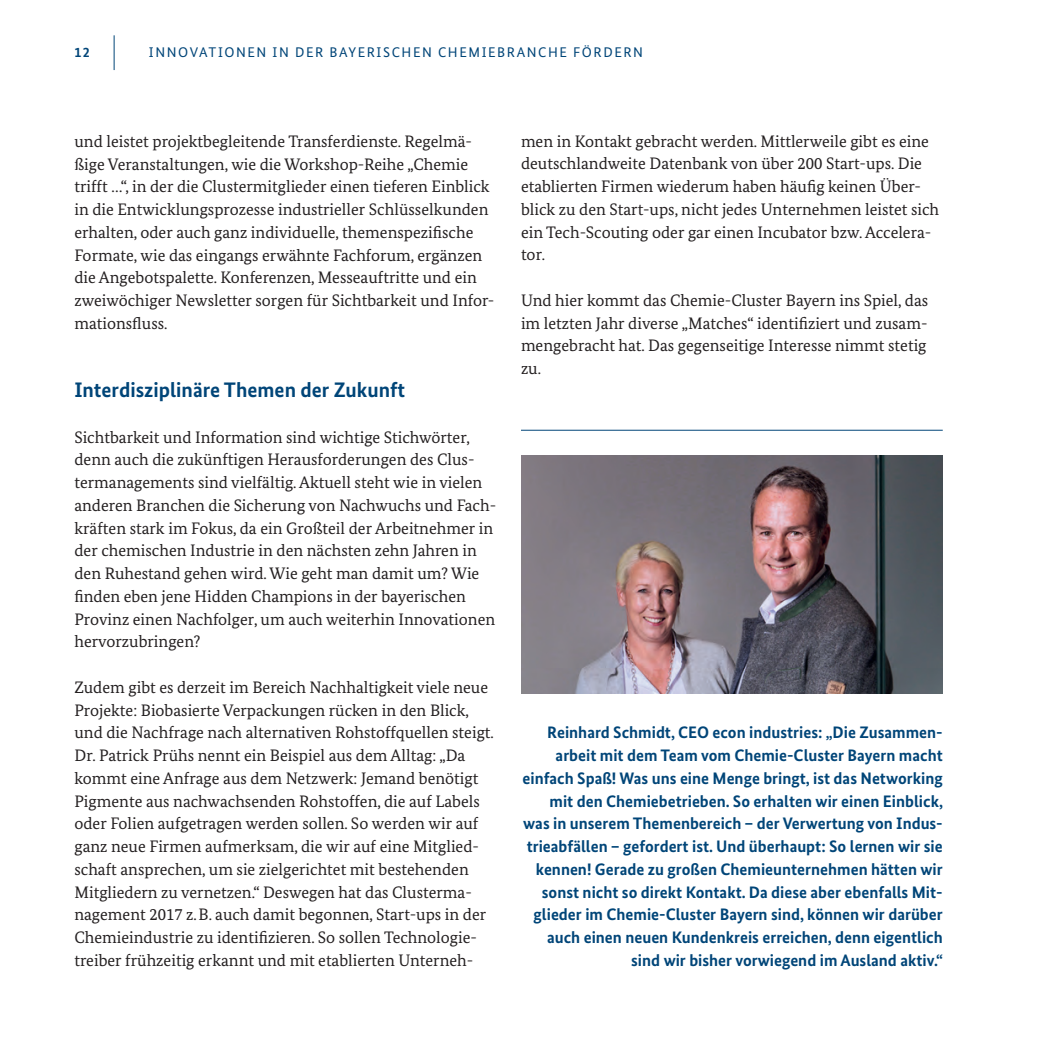
<style>
.page{position:relative;width:1042px;height:1042px;background:#fff}
.page>*{position:absolute;margin:0;border:0;box-sizing:border-box;transform-origin:0 0}
.t1{font:700 21px "Bundes Sans";color:#004578}
.t2{font:16.62px/22.8px "Bundes Serif";color:#231f20}
.t3{font:700 16.62px/22.8px "Bundes Sans";color:#004578;text-align:right}
.t4{font:14px "Bundes Sans";letter-spacing:.11em;color:#004578}
.t5{font:700 14px "Bundes Sans";color:#004578}
</style>
<div class="page">
<hr style="left:114px;top:35px;width:1px;height:35px;background:#004578">
<hr style="left:521px;top:430px;width:422px;height:1px;background:#004578">
<img style="left:521px;top:455px;width:422px;height:238px">
<p class="t5" style="left:74px;top:44px;width:17px">12</p>
<p class="t4" style="left:149px;top:44px;width:495px">INNOVATIONEN IN DER BAYERISCHEN CHEMIEBRANCHE FÖRDERN</p>
<p class="t2" style="left:74px;top:130px;width:420px">und leistet projektbegleitende Transferdienste. Regelmä&shy;ßige Veranstaltungen, wie die Workshop-Reihe „Chemie trifft …“, in der die Clustermitglieder einen tieferen Einblick in die Entwicklungsprozesse industrieller Schlüsselkunden erhalten, oder auch ganz individuelle, themenspezifische Formate, wie das eingangs erwähnte Fachforum, ergänzen die Angebotspalette. Konferenzen, Messeauftritte und ein zweiwöchiger Newsletter sorgen für Sichtbarkeit und Infor&shy;mationsfluss.</p>
<h2 class="t1" style="left:74px;top:377px;width:332px">Interdisziplinäre Themen der Zukunft</h2>
<p class="t2" style="left:74px;top:425px;width:422px">Sichtbarkeit und Information sind wichtige Stichwörter, denn auch die zukünftigen Herausforderungen des Clus&shy;termanagements sind vielfältig. Aktuell steht wie in vielen anderen Branchen die Sicherung von Nachwuchs und Fach&shy;kräften stark im Fokus, da ein Großteil der Arbeitnehmer in der chemischen Industrie in den nächsten zehn Jahren in den Ruhestand gehen wird. Wie geht man damit um? Wie finden eben jene Hidden Champions in der bayerischen Provinz einen Nachfolger, um auch weiterhin Innovationen hervorzubringen?</p>
<p class="t2" style="left:74px;top:675px;width:421px">Zudem gibt es derzeit im Bereich Nachhaltigkeit viele neue Projekte: Biobasierte Verpackungen rücken in den Blick, und die Nachfrage nach alternativen Rohstoffquellen steigt.<br>Dr. Patrick Prühs nennt ein Beispiel aus dem Alltag: „Da kommt eine Anfrage aus dem Netzwerk: Jemand benötigt Pigmente aus nachwachsenden Rohstoffen, die auf Labels oder Folien aufgetragen werden sollen. So werden wir auf ganz neue Firmen aufmerksam, die wir auf eine Mitglied&shy;schaft ansprechen, um sie zielgerichtet mit bestehenden Mitgliedern zu vernetzen.“ Deswegen hat das Clusterma&shy;nagement 2017 z.B. auch damit begonnen, Start-ups in der Chemieindustrie zu identifizieren. So sollen Technologie&shy;treiber frühzeitig erkannt und mit etablierten Unterneh-</p>
<p class="t2" style="left:521px;top:129px;width:420px">men in Kontakt gebracht werden. Mittlerweile gibt es eine deutschlandweite Datenbank von über 200 Start-ups. Die etablierten Firmen wiederum haben häufig keinen Über&shy;blick zu den Start-ups, nicht jedes Unternehmen leistet sich ein Tech-Scouting oder gar einen Incubator bzw. Accelera&shy;tor.</p>
<p class="t2" style="left:521px;top:289px;width:409px;text-align:justify">Und hier kommt das Chemie-Cluster Bayern ins Spiel, das im letzten Jahr diverse „Matches“ identifiziert und zusam&shy;mengebracht hat. Das gegenseitige Interesse nimmt stetig zu.</p>
<p class="t3" style="left:522px;top:721px;width:422px">Reinhard Schmidt, CEO econ industries: „Die Zusammen&shy;arbeit mit dem Team vom Chemie-Cluster Bayern macht einfach Spaß! Was uns eine Menge bringt, ist das Networking mit den Chemiebetrieben. So erhalten wir einen Einblick, was in unserem Themenbereich – der Verwertung von Indus&shy;trieabfällen – gefordert ist. Und überhaupt: So lernen wir sie kennen! Gerade zu großen Chemieunternehmen hätten wir sonst nicht so direkt Kontakt. Da diese aber ebenfalls Mit&shy;glieder im Chemie-Cluster Bayern sind, können wir darüber auch einen neuen Kundenkreis erreichen, denn eigentlich sind wir bisher vorwiegend im Ausland aktiv.“</p>
</div>
